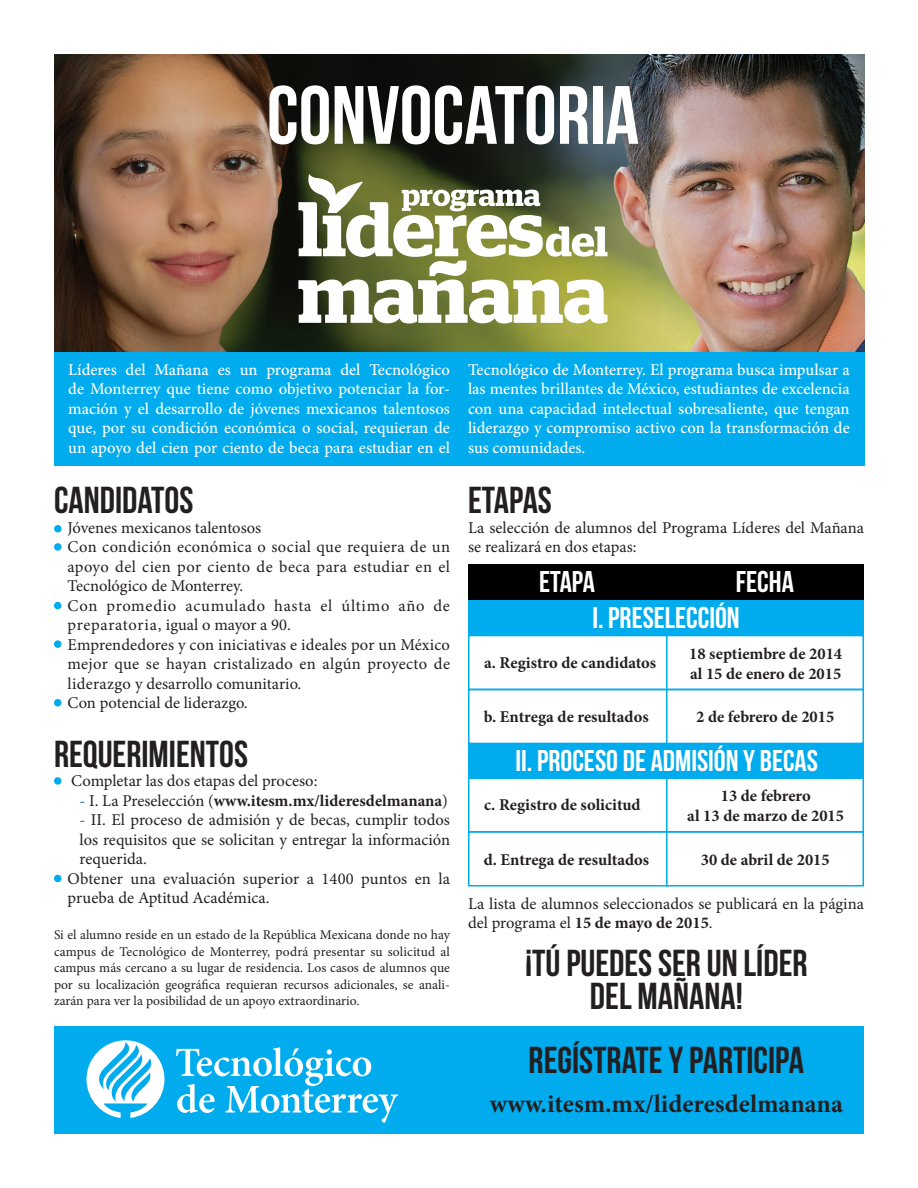
<style>
.page{position:relative;width:918px;height:1188px;background:#fff}
.page>*{position:absolute;margin:0;border:0;box-sizing:border-box;transform-origin:0 0}
.t1{font:82.5px "Bebas Neue";color:#fff}
.t2{font:37.5px "Bebas Neue";color:#231f20}
.t3{font:30px "Bebas Neue";color:#fff}
.t4{font:700 25.5px "Minion Pro";color:#231f20}
.t5{font:16.5px/19.5px "Minion Pro";color:#231f20}
.t6{font:500 16.5px/19.5px "Minion Pro";color:#fff;text-align:justify}
.t7{font:700 16.5px "Minion Pro";color:#231f20}
.t8{font:16.5px/19.5px "Minion Pro";letter-spacing:.04em;color:#231f20}
.t9{font:13.5px/16.5px "Minion Pro";color:#231f20;text-align:justify}
.s1{font-weight:400;color:#0157a8}
.s2{font-weight:400}
.s3{color:#0157a8}
.s4{font-weight:700}
</style>
<div class="page">
<img style="left:54px;top:54px;width:810px;height:299px">
<div style="left:54px;top:1026px;width:809px;height:108px;background:#00acee"></div>
<div style="left:54px;top:353px;width:810px;height:113px;background:#00acee"></div>
<div style="left:468px;top:689px;width:396px;height:55px;border:2px solid #00acee"></div>
<div style="left:468px;top:831px;width:396px;height:55px;border:2px solid #00acee"></div>
<hr style="left:666px;top:633px;width:2px;height:253px;background:#00acee">
<div style="left:54px;top:525px;width:8px;height:7px;background:#00acee;border-radius:50%"></div>
<div style="left:54px;top:543px;width:8px;height:8px;background:#00acee;border-radius:50%"></div>
<div style="left:54px;top:602px;width:8px;height:7px;background:#00acee;border-radius:50%"></div>
<div style="left:54px;top:640px;width:8px;height:8px;background:#00acee;border-radius:50%"></div>
<div style="left:54px;top:699px;width:8px;height:7px;background:#00acee;border-radius:50%"></div>
<div style="left:54px;top:777px;width:8px;height:8px;background:#00acee;border-radius:50%"></div>
<div style="left:54px;top:875px;width:8px;height:7px;background:#00acee;border-radius:50%"></div>
<div style="left:468px;top:600px;width:396px;height:36px;background:#00acee"></div>
<div style="left:468px;top:743px;width:396px;height:36px;background:#00acee"></div>
<div style="left:468px;top:564px;width:396px;height:36px;background:#000"></div>
<svg style="left:87px;top:1040px;width:77px;height:78px"></svg>
<svg style="left:176px;top:1047px;width:222px;height:76px"></svg>
<svg style="left:298px;top:174px;width:310px;height:149px"></svg>
<p class="t1" style="left:267px;top:70px;width:374px">CONVOCATORIA</p>
<p class="t6" style="left:68px;top:360px;width:383px">Líderes del Mañana es un programa del Tecnológico de Monterrey que tiene como objetivo potenciar la for&shy;mación y el desarrollo de jóvenes mexicanos talentosos que, por su condición económica o social, requieran de un apoyo del cien por ciento de beca para estudiar en el</p>
<p class="t2" style="left:54px;top:480px;width:141px">CANDIDATOS</p>
<p class="t5" style="left:68px;top:518px;width:195px">Jóvenes mexicanos talentosos</p>
<p class="t5" style="left:68px;top:537px;width:384px;text-align:justify">Con condición económica o social que requiera de un apoyo del cien por ciento de beca para estudiar en el Tecnológico de Monterrey.</p>
<p class="t8" style="left:68px;top:596px;width:384px">Con promedio acumulado hasta el último año de preparatoria, igual o mayor a 90.</p>
<p class="t5" style="left:68px;top:635px;width:384px;text-align:justify">Emprendedores y con iniciativas e ideales por un México mejor que se hayan cristalizado en algún proyecto de liderazgo y desarrollo comunitario.</p>
<p class="t5" style="left:68px;top:693px;width:182px">Con potencial de liderazgo.</p>
<p class="t2" style="left:54px;top:733px;width:196px">REQUERIMIENTOS</p>
<p class="t5" style="left:71px;top:771px;width:248px">Completar las dos etapas del proceso:</p>
<p class="t7" style="left:80px;top:789px;width:370px"><span class="s1">-</span> <span class="s2">I. La Preselección (</span>www.itesm.mx/lideresdelmanana<span class="s2">)</span></p>
<p class="t5" style="left:80px;top:810px;width:372px;text-align:justify"><span class="s3">-</span> II. El proceso de admisión y de becas, cumplir todos los requisitos que se solicitan y entregar la información requerida.</p>
<p class="t5" style="left:68px;top:869px;width:384px">Obtener una evaluación superior a 1400 puntos en la prueba de Aptitud Académica.</p>
<p class="t9" style="left:54px;top:927px;width:398px">Si el alumno reside en un estado de la República Mexicana donde no hay campus de Tecnológico de Monterrey, podrá presentar su solicitud al campus más cercano a su lugar de residencia. Los casos de alumnos que por su localización geográfica requieran recursos adicionales, se anali&shy;zarán para ver la posibilidad de un apoyo extraordinario.</p>
<p class="t6" style="left:468px;top:360px;width:383px">Tecnológico de Monterrey. El programa busca impulsar a las mentes brillantes de México, estudiantes de excelencia con una capacidad intelectual sobresaliente, que tengan liderazgo y compromiso activo con la transformación de sus comunidades.</p>
<p class="t2" style="left:468px;top:480px;width:85px">ETAPAS</p>
<p class="t5" style="left:468px;top:518px;width:397px">La selección de alumnos del Programa Líderes del Mañana se realizará en dos etapas:</p>
<p class="t3" style="left:539px;top:565px;width:57px">ETAPA</p>
<p class="t3" style="left:736px;top:565px;width:59px">FECHA</p>
<p class="t3" style="left:592px;top:601px;width:149px">I. PRESELECCIÓN</p>
<p class="t7" style="left:484px;top:651px;width:174px">a. Registro de candidatos</p>
<p class="t7" style="left:689px;top:642px;width:155px">18 septiembre de 2014</p>
<p class="t7" style="left:690px;top:662px;width:153px">al 15 de enero de 2015</p>
<p class="t7" style="left:484px;top:706px;width:166px">b. Entrega de resultados</p>
<p class="t7" style="left:696px;top:706px;width:140px">2 de febrero de 2015</p>
<p class="t3" style="left:516px;top:744px;width:304px">II. PROCESO DE ADMISIÓN Y BECAS</p>
<p class="t7" style="left:484px;top:793px;width:158px">c. Registro de solicitud</p>
<p class="t7" style="left:721px;top:784px;width:91px">13 de febrero</p>
<p class="t7" style="left:687px;top:804px;width:158px">al 13 de marzo de 2015</p>
<p class="t7" style="left:484px;top:848px;width:167px">d. Entrega de resultados</p>
<p class="t7" style="left:701px;top:848px;width:130px">30 de abril de 2015</p>
<p class="t5" style="left:468px;top:894px;width:397px">La lista de alumnos seleccionados se publicará en la página del programa el <span class="s4">15 de mayo de 2015</span>.</p>
<p class="t2" style="left:525px;top:942px;width:284px">¡TÚ PUEDES SER UN LÍDER</p>
<p class="t2" style="left:590px;top:975px;width:154px">DEL MAÑANA!</p>
<p class="t2" style="left:529px;top:1040px;width:277px">REGÍSTRATE Y PARTICIPA</p>
<p class="t4" style="left:490px;top:1086px;width:355px">www.itesm.mx/lideresdelmanana</p>
</div>
